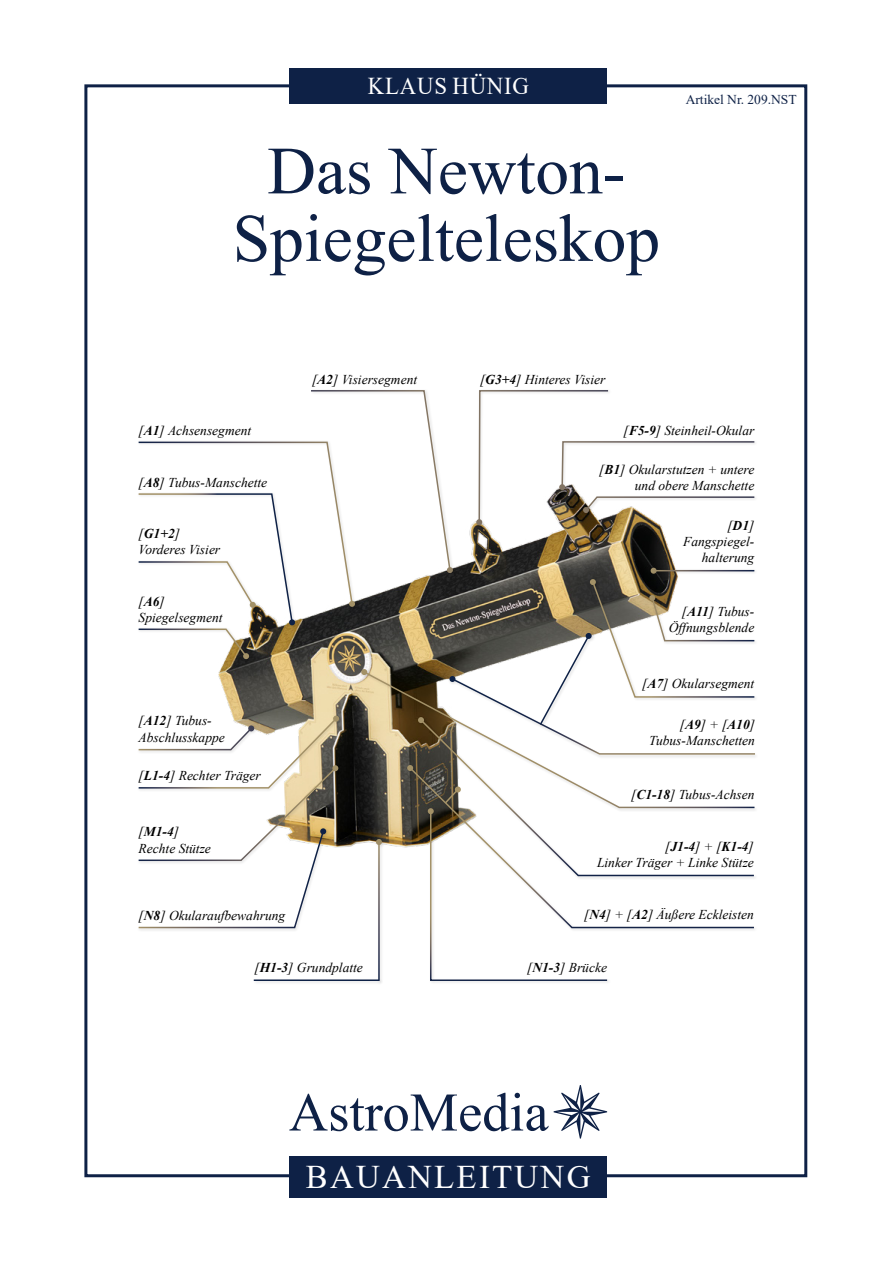
<style>
.page{position:relative;width:893px;height:1263px;background:#fff}
.page>*{position:absolute;margin:0;border:0;box-sizing:border-box;transform-origin:0 0}
.t1{font:67.5px "Times New Roman";color:#0e2146}
.t2{font:33px "Times New Roman";letter-spacing:.065em;color:#fff}
.t3{font:24.15px "Times New Roman";letter-spacing:.035em;color:#fff;scale:.94 1}
.t4{font:italic 13.5px/16.2px "Times New Roman";color:#000;text-align:right}
.t5{font:italic 700 13.5px "Times New Roman";color:#000}
.t6{font:13.5px "Times New Roman";color:#0e2146}
.s1{font-weight:700}
.s2{font-weight:400}
</style>
<div class="page">
<div style="left:289px;top:1156px;width:318px;height:41px;background:#0e2146"></div>
<div style="left:289px;top:68px;width:318px;height:36px;background:#0e2146"></div>
<svg style="left:289px;top:1085px;width:318px;height:53px"></svg>
<div style="left:252px;top:978px;width:131px;height:7px;background:#f6f6f6"></div>
<svg style="left:138px;top:390px;width:618px;height:592px"></svg>
<p class="t3" style="left:368px;top:69px;width:173px">KLAUS HÜNIG</p>
<p class="t1" style="left:267px;top:123px;width:360px">Das Newton-</p>
<p class="t1" style="left:233px;top:191px;width:429px">Spiegelteleskop</p>
<p class="t6" style="left:686px;top:90px;width:112px">Artikel Nr. 209.NST</p>
<p class="t4" style="left:312px;top:371px;width:107px">[<span class="s1">A2</span>] Visiersegment</p>
<p class="t4" style="left:480px;top:371px;width:127px">[<span class="s1">G3+4</span>] Hinteres Visier</p>
<p class="t4" style="left:139px;top:422px;width:114px">[<span class="s1">A1</span>] Achsensegment</p>
<p class="t4" style="left:139px;top:474px;width:130px">[<span class="s1">A8</span>] Tubus-Manschette</p>
<p class="t5" style="left:139px;top:524px;width:43px"><span class="s2">[</span>G1+2<span class="s2">]</span></p>
<p class="t4" style="left:139px;top:541px;width:83px">Vorderes Visier</p>
<p class="t4" style="left:139px;top:593px;width:28px">[<span class="s1">A6</span>]</p>
<p class="t4" style="left:139px;top:609px;width:85px">Spiegelsegment</p>
<p class="t4" style="left:139px;top:712px;width:75px">[<span class="s1">A12</span>] Tubus-</p>
<p class="t4" style="left:139px;top:729px;width:88px">Abschlusskappe</p>
<p class="t4" style="left:139px;top:767px;width:124px">[<span class="s1">L1-4</span>] Rechter Träger</p>
<p class="t5" style="left:139px;top:822px;width:42px"><span class="s2">[</span>M1-4<span class="s2">]</span></p>
<p class="t4" style="left:139px;top:840px;width:74px">Rechte Stütze</p>
<p class="t4" style="left:139px;top:906px;width:148px">[<span class="s1">N8</span>] Okularaufbewahrung</p>
<p class="t4" style="left:623px;top:422px;width:132px">[<span class="s1">F5-9</span>] Steinheil-Okular</p>
<p class="t4" style="left:599px;top:461px;width:157px">[<span class="s1">B1</span>] Okularstutzen + untere und obere Manschette</p>
<p class="t4" style="left:727px;top:517px;width:29px">[<span class="s1">D1</span>]</p>
<p class="t4" style="left:683px;top:533px;width:73px">Fangspiegel&shy;halterung</p>
<p class="t4" style="left:669px;top:603px;width:87px">[<span class="s1">A11</span>] Tubus-<br>Öffnungsblende</p>
<p class="t4" style="left:642px;top:675px;width:114px">[<span class="s1">A7</span>] Okularsegment</p>
<p class="t4" style="left:680px;top:716px;width:77px">[<span class="s1">A9</span>] + [<span class="s1">A10</span>]</p>
<p class="t4" style="left:649px;top:732px;width:107px">Tubus-Manschetten</p>
<p class="t4" style="left:631px;top:786px;width:125px">[<span class="s1">C1-18</span>] Tubus-Achsen</p>
<p class="t5" style="left:665px;top:837px;width:90px"><span class="s2">[</span>J1-4<span class="s2">] + [</span>K1-4<span class="s2">]</span></p>
<p class="t4" style="left:597px;top:854px;width:158px">Linker Träger + Linke Stütze</p>
<p class="t4" style="left:584px;top:906px;width:171px">[<span class="s1">N4</span>] + [<span class="s1">A2</span>] Äußere Eckleisten</p>
<p class="t4" style="left:255px;top:959px;width:110px">[<span class="s1">H1-3</span>] Grundplatte</p>
<p class="t4" style="left:527px;top:959px;width:81px">[<span class="s1">N1-3</span>] Brücke</p>
<p class="t2" style="left:306px;top:1153px;width:286px">BAUANLEITUNG</p>
</div>
